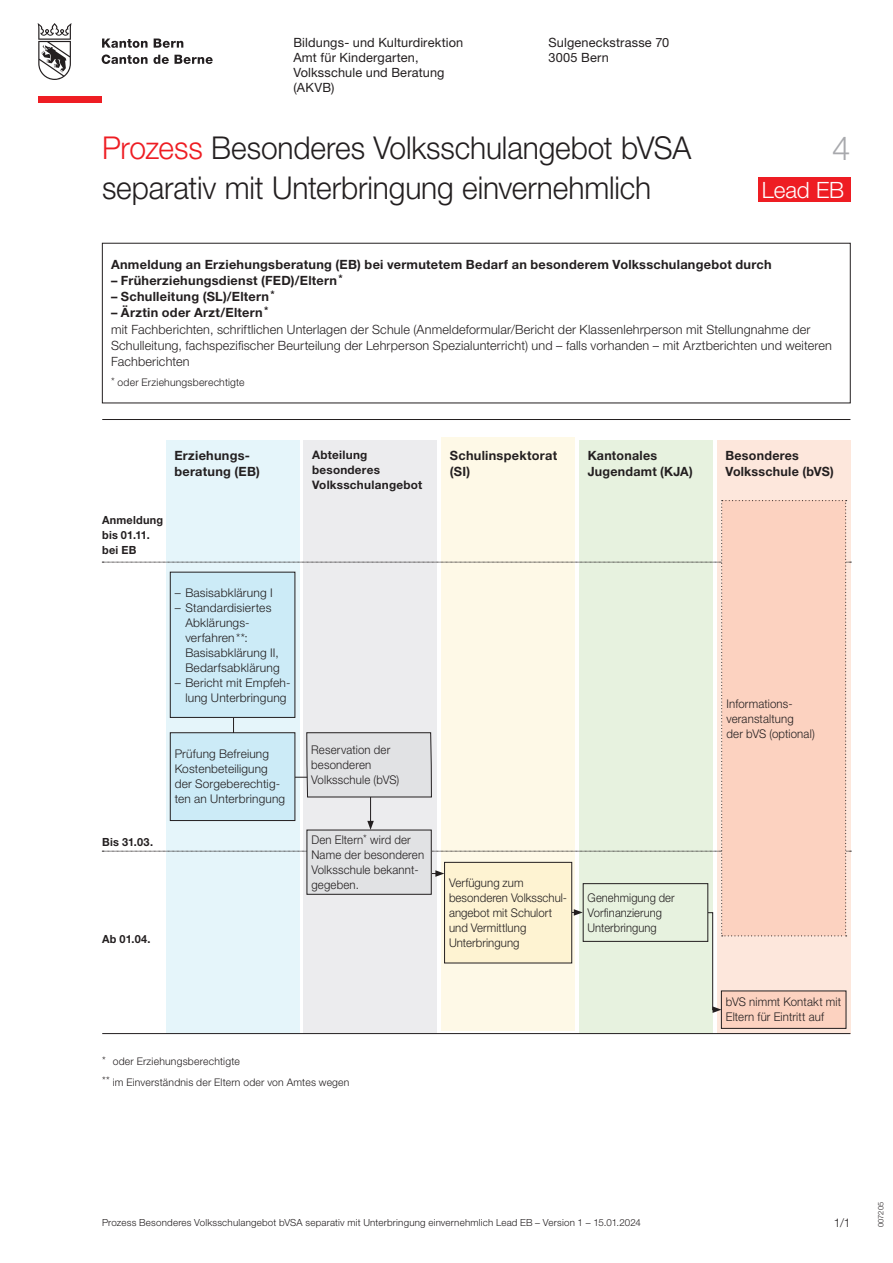
<style>
.page{position:relative;width:893px;height:1263px;background:#fff}
.page>*{position:absolute;margin:0;border:0;box-sizing:border-box;transform-origin:0 0}
.t1{font:300 33px "Helvetica Neue LT Std";color:#a8a9ad}
.t2{font:300 31.5px/40.3px "Helvetica Neue LT Std";letter-spacing:-.005em;color:#231f20;scale:.95 1}
.t3{font:300 22.5px "Helvetica Neue LT Std";letter-spacing:-.01em;color:#fff}
.t4{font:300 12.75px/16.2px "Helvetica Neue LT Std";letter-spacing:.015em;color:#231f20}
.t5{font:700 12.75px/16.2px "Helvetica Neue LT Std";letter-spacing:.02em;color:#231f20}
.t6{font:12.75px/15px "Helvetica Neue LT Std";letter-spacing:.01em;color:#231f20}
.t7{font:300 12px/15px "Helvetica Neue LT Std";letter-spacing:.015em;color:#231f20;scale:.95 1}
.t8{font:300 12px/15px "Helvetica Neue LT Std";letter-spacing:.015em;color:#231f20}
.t9{font:300 12px/15px "Helvetica Neue LT Std";letter-spacing:.015em;color:#231f20;scale:.93 1}
.t10{font:700 11.7px/14.9px "Helvetica Neue LT Std";letter-spacing:.02em;color:#231f20}
.t11{font:700 11.25px/15px "Helvetica Neue LT Std";letter-spacing:.025em;color:#231f20}
.t12{font:300 10.5px/20.4px "Helvetica Neue LT Std";letter-spacing:.02em;color:#231f20}
.t13{font:300 9.75px "Helvetica Neue LT Std";letter-spacing:.02em;color:#231f20}
.t14{font:300 7.5px "Helvetica Neue LT Std";letter-spacing:.005em;color:#231f20}
.s1{color:#ee1d23}
.s2{font-weight:700}
.s3{font-size:10.5px}
</style>
<div class="page">
<div style="left:38px;top:96px;width:64px;height:7px;background:#ee1d23"></div>
<svg style="left:38px;top:23px;width:34px;height:57px"></svg>
<svg style="left:102px;top:39px;width:46px;height:9px"></svg>
<svg style="left:154px;top:38px;width:29px;height:10px"></svg>
<svg style="left:102px;top:54px;width:67px;height:10px"></svg>
<svg style="left:175px;top:55px;width:38px;height:9px"></svg>
<div style="left:166px;top:440px;width:133px;height:593px;background:#e5f5fa"></div>
<div style="left:304px;top:440px;width:133px;height:593px;background:#ececee"></div>
<div style="left:441px;top:437px;width:134px;height:594px;background:#fef9e7"></div>
<div style="left:579px;top:440px;width:134px;height:593px;background:#e7f2df"></div>
<div style="left:717px;top:440px;width:133px;height:593px;background:#fde7dc"></div>
<hr style="left:102px;top:1033px;width:748px;height:1px;background:#231f20">
<hr style="left:102px;top:419px;width:748px;height:1px;background:#231f20">
<div style="left:758px;top:177px;width:92px;height:25px;background:#ee1d23"></div>
<div style="left:721px;top:991px;width:125px;height:37px;background:#fcd2c0"></div>
<svg style="left:102px;top:500px;width:749px;height:513px"></svg>
<p class="t6" style="left:293px;top:35px;width:171px">Bildungs- und Kulturdirektion<br>Amt für Kindergarten,<br>Volksschule und Beratung (AKVB)</p>
<p class="t6" style="left:549px;top:35px;width:122px">Sulgeneckstrasse 70<br>3005 Bern</p>
<h2 class="t2" style="left:102px;top:127px;width:622px"><span class="s1">Prozess</span> Besonderes Volksschulangebot bVSA separativ mit Unterbringung einvernehmlich</h2>
<h1 class="t1" style="left:832px;top:128px;width:20px">4</h1>
<h3 class="t3" style="left:762px;top:176px;width:84px">Lead EB</h3>
<p class="t5" style="left:111px;top:256px;width:662px">Anmeldung an Erziehungsberatung (EB) bei vermutetem Bedarf an besonderem Volksschulangebot durch</p>
<p class="t5" style="left:111px;top:272px;width:233px">– Früherziehungsdienst (FED)/Eltern<sup>*</sup></p>
<p class="t5" style="left:111px;top:288px;width:165px">– Schulleitung (SL)/Eltern<sup>*</sup></p>
<p class="t4" style="left:111px;top:305px;width:722px"><span class="s2">– Ärztin oder Arzt/Eltern</span><sup>*<br></sup>mit Fachberichten, schriftlichen Unterlagen der Schule (Anmeldeformular/Bericht der Klassenlehrperson mit Stellungnahme der Schulleitung, fachspezifischer Beurteilung der Lehrperson Spezialunterricht) und – falls vorhanden – mit Arztberichten und weiteren Fachberichten</p>
<p class="t12" style="left:111px;top:372px;width:135px">* oder Erziehungsberechtigte</p>
<p class="t11" style="left:102px;top:512px;width:63px">An meldung bis 01.11. bei EB</p>
<p class="t5" style="left:174px;top:447px;width:87px">Erziehungs&shy;beratung (EB)</p>
<p class="t10" style="left:312px;top:447px;width:112px">Abteilung<br>beson deres<br>Volksschulangebot</p>
<p class="t5" style="left:450px;top:447px;width:109px">Schulinspektorat (SI)</p>
<p class="t5" style="left:725px;top:447px;width:110px">Besonderes<br>Volksschule (bVS)</p>
<p class="t5" style="left:588px;top:447px;width:107px">Kantonales<br>Jugendamt (KJA)</p>
<p class="t11" style="left:102px;top:834px;width:53px">Bis 31.03.</p>
<p class="t11" style="left:102px;top:931px;width:50px">Ab 01.04.</p>
<p class="t8" style="left:175px;top:584px;width:100px">– Basisabklärung I</p>
<p class="t8" style="left:185px;top:599px;width:96px;text-indent:-11px">– Standardisiertes<br>Abklärungs&shy;verfahren**:<br>Basisabklärung II,<br>Bedarfsabklärung</p>
<p class="t8" style="left:175px;top:674px;width:117px;text-align:center">– Bericht mit Empfeh&shy;lung Unterbringung</p>
<p class="t8" style="left:175px;top:746px;width:112px">Prüfung Befreiung<br>Kostenbeteiligung der Sorgeberechtig&shy;ten an Unterbringung</p>
<p class="t7" style="left:311px;top:742px;width:94px">Reservation der besonderen<br>Volksschule (bVS)</p>
<p class="t7" style="left:311px;top:832px;width:120px">Den Eltern<span class="s3">*</span> wird der<br>Name der besonderen<br>Volksschule bekannt&shy;gegeben.</p>
<p class="t7" style="left:449px;top:875px;width:126px">Verfügung zum besonderen Volksschul&shy;angebot mit Schulort und Vermittlung<br>Unterbringung</p>
<p class="t9" style="left:588px;top:890px;width:95px">Genehmigung der<br>Vorfinanzierung<br>Unterbringung</p>
<p class="t7" style="left:726px;top:695px;width:94px">Informations&shy;veranstaltung<br>der bVS (optional)</p>
<p class="t7" style="left:726px;top:994px;width:123px">bVS nimmt Kontakt mit<br>Eltern für Eintritt auf</p>
<p class="t12" style="left:102px;top:1051px;width:249px">* oder Erziehungsberechtigte<br>** im Einverständnis der Eltern oder von Amtes wegen</p>
<p class="t13" style="left:102px;top:1217px;width:540px">Prozess Besonderes Volksschulangebot bVSA separativ mit Unterbringung einvernehmlich Lead EB – Version 1 – 15.01.2024</p>
<p class="t8" style="left:834px;top:1215px;width:18px">1/1</p>
<p class="t14" style="left:876px;top:1227px;width:27px;rotate:-90deg">007205</p>
</div>
